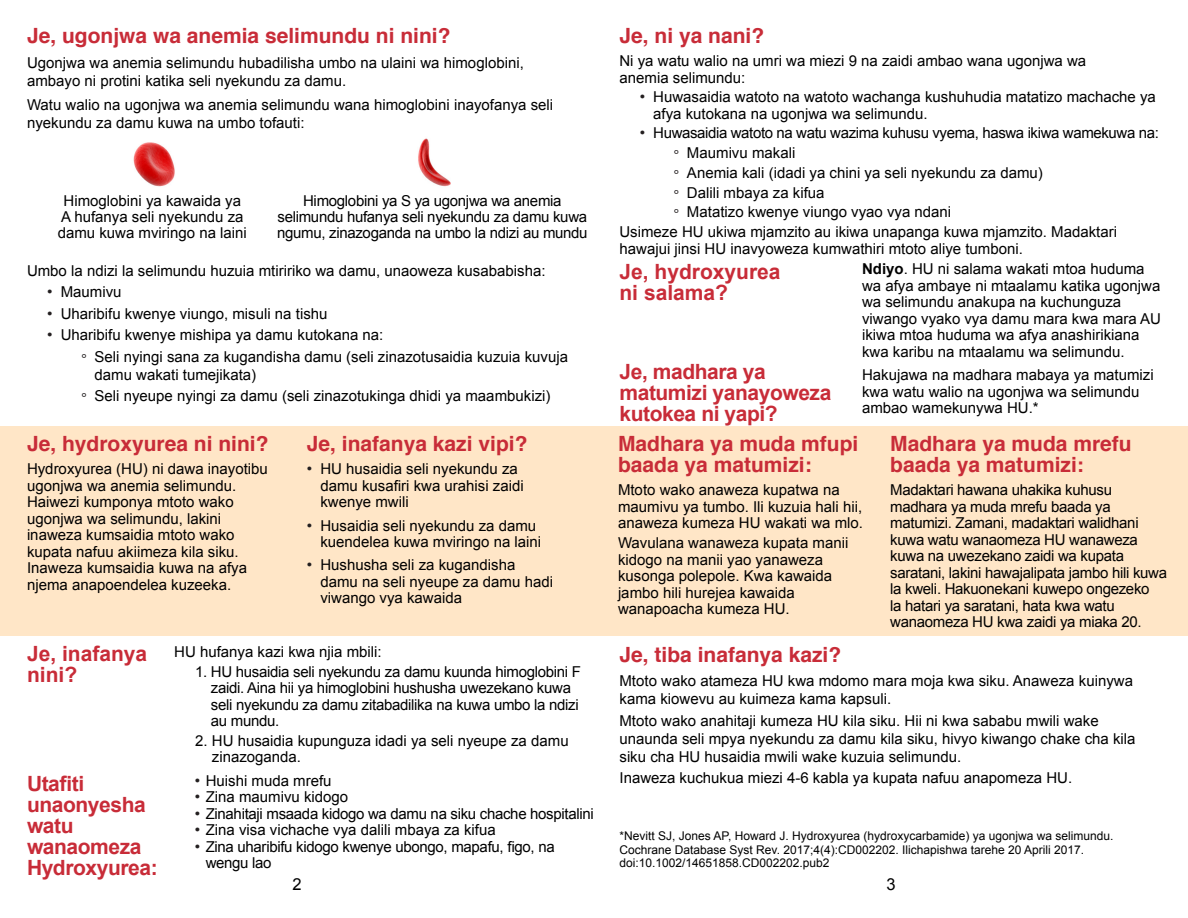
<style>
.page{position:relative;width:1188px;height:918px;background:#fff}
.page>*{position:absolute;margin:0;border:0;box-sizing:border-box;transform-origin:0 0}
.t1{font:700 21px/21px "Helvetica";color:#c82c38}
.t2{font:700 21px/21px "Arial";letter-spacing:-.02em;color:#c82c38}
.t3{font:700 21px/21px "Arial";color:#c82c38}
.t4{font:16.5px "Arial";color:#000}
.t5{font:15px/16.5px "Arial";color:#000}
.t6{font:15px/16.5px "Arial";letter-spacing:-.02em;color:#000}
.t7{font:15px "Arial";letter-spacing:-.025em;color:#000}
.t8{font:12px/13.5px "Arial";color:#000}
.s1{color:#231f20}
.s2{font-weight:700}
</style>
<div class="page">
<div style="left:0;top:427px;width:1188px;height:209px;background:#ffe6c7"></div>
<img style="left:418px;top:138px;width:33px;height:49px">
<img style="left:133px;top:142px;width:42px;height:45px">
<p class="t1" style="left:27px;top:25px;width:425px">Je, ugonjwa wa anemia selimundu ni nini?</p>
<p class="t5" style="left:27px;top:53px;width:498px;line-height:18px">Ugonjwa wa anemia selimundu hubadilisha umbo na ulaini wa himoglobini, ambayo ni protini katika seli nyekundu za damu.</p>
<p class="t5" style="left:27px;top:96px;width:528px;line-height:18px">Watu walio na ugonjwa wa anemia selimundu wana himoglobini inayofanya seli nyekundu za damu kuwa na umbo tofauti:</p>
<p class="t5" style="left:58px;top:193px;width:191px;line-height:15.8px;text-align:center">Himoglobini ya kawaida ya<br>A hufanya seli nyekundu za damu kuwa mviringo na laini</p>
<p class="t6" style="left:277px;top:193px;width:312px;line-height:15.8px;text-align:center">Himoglobini ya S ya ugonjwa wa anemia selimundu hufanya seli nyekundu za damu kuwa ngumu, zinazoganda na umbo la ndizi au mundu</p>
<p class="t5" style="left:27px;top:263px;width:520px">Umbo la ndizi la selimundu huzuia mtiririko wa damu, unaoweza kusababisha:</p>
<p class="t5" style="left:47px;top:284px;width:76px"><sup>●</sup> Maumivu</p>
<p class="t5" style="left:47px;top:305px;width:282px"><sup>●</sup> Uharibifu kwenye viungo, misuli na tishu</p>
<p class="t5" style="left:47px;top:327px;width:338px"><sup>●</sup> Uharibifu kwenye mishipa ya damu kutokana na:</p>
<p class="t5" style="left:94px;top:348px;width:475px;line-height:18px;text-indent:-14px"><span class="s1">°</span> Seli nyingi sana za kugandisha damu (seli zinazotusaidia kuzuia kuvuja damu wakati tumejikata)</p>
<p class="t5" style="left:81px;top:388px;width:471px"><span class="s1">°</span> Seli nyeupe nyingi za damu (seli zinazotukinga dhidi ya maambukizi)</p>
<p class="t1" style="left:27px;top:434px;width:243px">Je, hydroxyurea ni nini?</p>
<p class="t5" style="left:27px;top:461px;width:242px">Hydroxyurea (HU) ni dawa inayotibu ugonjwa wa anemia selimundu.<br>Haiwezi kumponya mtoto wako ugonjwa wa selimundu, lakini inaweza kumsaidia mtoto wako kupata nafuu akiimeza kila siku.<br>Inaweza kumsaidia kuwa na afya njema anapoendelea kuzeeka.</p>
<p class="t1" style="left:307px;top:434px;width:222px">Je, inafanya kazi vipi?</p>
<p class="t5" style="left:320px;top:461px;width:205px;text-indent:-14px"><sup>●</sup> HU husaidia seli nyekundu za damu kusafiri kwa urahisi zaidi kwenye mwili</p>
<p class="t5" style="left:320px;top:517px;width:222px;text-indent:-14px"><sup>●</sup> Husaidia seli nyekundu za damu kuendelea kuwa mviringo na laini</p>
<p class="t5" style="left:320px;top:557px;width:234px;text-indent:-14px"><sup>●</sup> Hushusha seli za kugandisha damu na seli nyeupe za damu hadi viwango vya kawaida</p>
<p class="t1" style="left:620px;top:25px;width:146px">Je, ni ya nani?</p>
<p class="t5" style="left:620px;top:53px;width:468px">Ni ya watu walio na umri wa miezi 9 na zaidi ambao wana ugonjwa wa anemia selimundu:</p>
<p class="t5" style="left:653px;top:89px;width:504px;text-indent:-14px"><sup>●</sup> Huwasaidia watoto na watoto wachanga kushuhudia matatizo machache ya afya kutokana na ugonjwa wa selimundu.</p>
<p class="t7" style="left:640px;top:123px;width:521px"><sup>●</sup> Huwasaidia watoto na watu wazima kuhusu vyema, haswa ikiwa wamekuwa na:</p>
<p class="t5" style="left:674px;top:145px;width:123px"><span class="s1">°</span> Maumivu makali</p>
<p class="t5" style="left:674px;top:165px;width:371px"><span class="s1">°</span> Anemia kali (idadi ya chini ya seli nyekundu za damu)</p>
<p class="t5" style="left:674px;top:184px;width:153px"><span class="s1">°</span> Dalili mbaya za kifua</p>
<p class="t5" style="left:674px;top:204px;width:279px"><span class="s1">°</span> Matatizo kwenye viungo vyao vya ndani</p>
<p class="t5" style="left:620px;top:224px;width:499px">Usimeze HU ukiwa mjamzito au ikiwa unapanga kuwa mjamzito. Madaktari hawajui jinsi HU inavyoweza kumwathiri mtoto aliye tumboni.</p>
<p class="t3" style="left:620px;top:262px;width:163px">Je, hydroxyurea ni salama?</p>
<p class="t5" style="left:862px;top:261px;width:300px"><span class="s2">Ndiyo</span>. HU ni salama wakati mtoa huduma wa afya ambaye ni mtaalamu katika ugonjwa wa selimundu anakupa na kuchunguza viwango vyako vya damu mara kwa mara AU ikiwa mtoa huduma wa afya anashirikiana kwa karibu na mtaalamu wa selimundu.</p>
<p class="t5" style="left:862px;top:367px;width:293px">Hakujawa na madhara mabaya ya matumizi kwa watu walio na ugonjwa wa selimundu ambao wamekunywa HU.*</p>
<p class="t2" style="left:620px;top:362px;width:213px">Je, madhara ya matumizi yanayoweza kutokea ni yapi?</p>
<p class="t1" style="left:618px;top:434px;width:242px">Madhara ya muda mfupi baada ya matumizi:</p>
<p class="t5" style="left:618px;top:482px;width:247px">Mtoto wako anaweza kupatwa na maumivu ya tumbo. Ili kuzuia hali hii, anaweza kumeza HU wakati wa mlo.</p>
<p class="t5" style="left:618px;top:535px;width:232px">Wavulana wanaweza kupata manii kidogo na manii yao yanaweza kusonga polepole. Kwa kawaida jambo hili hurejea kawaida wanapoacha kumeza HU.</p>
<p class="t1" style="left:890px;top:434px;width:243px">Madhara ya muda mrefu baada ya matumizi:</p>
<p class="t6" style="left:890px;top:482px;width:278px">Madaktari hawana uhakika kuhusu madhara ya muda mrefu baada ya matumizi. Zamani, madaktari walidhani kuwa watu wanaomeza HU wanaweza kuwa na uwezekano zaidi wa kupata saratani, lakini hawajalipata jambo hili kuwa la kweli. Hakuonekani kuwepo ongezeko<br>la hatari ya saratani, hata kwa watu wanaomeza HU kwa zaidi ya miaka 20.</p>
<p class="t3" style="left:27px;top:644px;width:122px">Je, inafanya nini?</p>
<p class="t2" style="left:27px;top:773px;width:132px">Utafiti unaonyesha watu wanaomeza<br>Hydroxyurea:</p>
<p class="t5" style="left:174px;top:643px;width:209px">HU hufanya kazi kwa njia mbili:</p>
<p class="t6" style="left:211px;top:663px;width:372px;text-indent:-16px">1. HU husaidia seli nyekundu za damu kuunda himoglobini F zaidi. Aina hii ya himoglobini hushusha uwezekano kuwa seli nyekundu za damu zitabadilika na kuwa umbo la ndizi au mundu.</p>
<p class="t5" style="left:212px;top:732px;width:358px;text-indent:-17px">2. HU husaidia kupunguza idadi ya seli nyeupe za damu zinazoganda.</p>
<p class="t5" style="left:195px;top:772px;width:138px"><sup>●</sup> Huishi muda mrefu</p>
<p class="t5" style="left:195px;top:789px;width:155px"><sup>●</sup> Zina maumivu kidogo</p>
<p class="t6" style="left:195px;top:805px;width:401px"><sup>●</sup> Zinahitaji msaada kidogo wa damu na siku chache hospitalini</p>
<p class="t5" style="left:195px;top:822px;width:302px"><sup>●</sup> Zina visa vichache vya dalili mbaya za kifua</p>
<p class="t6" style="left:206px;top:838px;width:351px;text-indent:-11px"><sup>●</sup> Zina uharibifu kidogo kwenye ubongo, mapafu, figo, na wengu lao</p>
<p class="t1" style="left:620px;top:644px;width:223px">Je, tiba inafanya kazi?</p>
<p class="t5" style="left:620px;top:672px;width:515px;line-height:18px">Mtoto wako atameza HU kwa mdomo mara moja kwa siku. Anaweza kuinywa kama kiowevu au kuimeza kama kapsuli.</p>
<p class="t5" style="left:620px;top:712px;width:518px;line-height:18px">Mtoto wako anahitaji kumeza HU kila siku. Hii ni kwa sababu mwili wake unaunda seli mpya nyekundu za damu kila siku, hivyo kiwango chake cha kila siku cha HU husaidia mwili wake kuzuia selimundu.</p>
<p class="t5" style="left:620px;top:770px;width:454px">Inaweza kuchukua miezi 4-6 kabla ya kupata nafuu anapomeza HU.</p>
<p class="t8" style="left:620px;top:829px;width:495px">*Nevitt SJ, Jones AP, Howard J. Hydroxyurea (hydroxycarbamide) ya ugonjwa wa selimundu.<br>Cochrane Database Syst Rev. 2017;4(4):CD002202. Ilichapishwa tarehe 20 Aprili 2017. doi:10.1002/14651858.CD002202.pub2</p>
<p class="t4" style="left:292px;top:873px;width:11px">2</p>
<p class="t4" style="left:886px;top:873px;width:11px">3</p>
</div>
